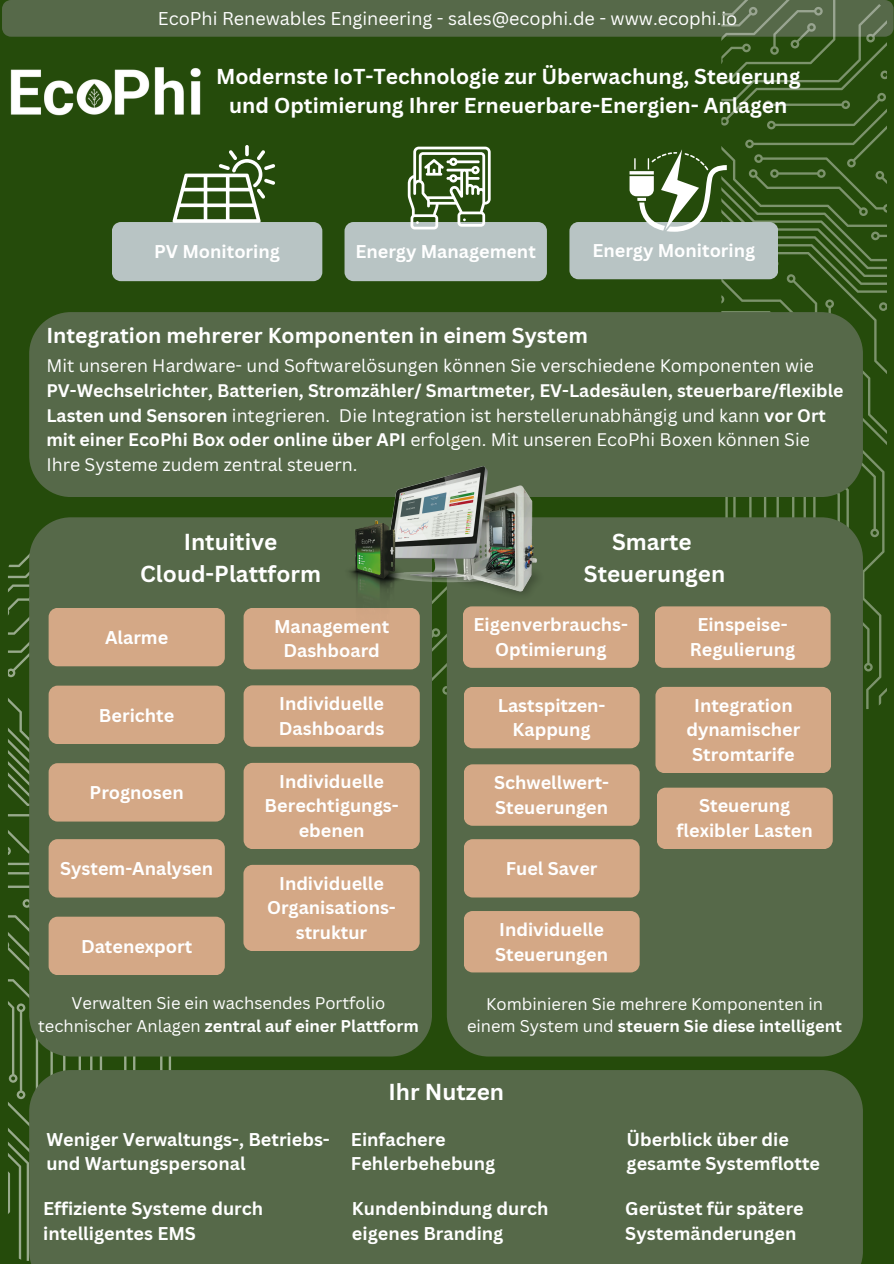
<style>
.page{position:relative;width:894px;height:1264px;background:#fff}
.page>*{position:absolute;margin:0;border:0;box-sizing:border-box;transform-origin:0 0}
.t1{font:700 22.5px/31.5px "Canva Sans";color:#fff;text-align:center}
.t2{font:700 21px/29.2px "Canva Sans";color:#fff;text-align:center}
.t3{font:700 18px/24.8px "Canva Sans";color:#fff}
.t4{font:18px "Canva Sans";color:#fff}
.t5{font:17.7px/24.8px "Canva Sans";color:#fff}
.t6{font:16.5px/22.5px "Canva Sans";color:#fff;text-align:center}
.s1{font-weight:700}
</style>
<div class="page">
<div style="left:0;top:0;width:893px;height:1263px;background:#254b0b"></div>
<div style="left:2px;top:0;width:891px;height:37px;background:#566949"></div>
<svg style="left:721px;top:0;width:165px;height:709px"></svg>
<div style="left:344px;top:222px;width:202px;height:59px;background:#b8c4c4;border-radius:9px"></div>
<div style="left:569px;top:222px;width:209px;height:57px;background:#b8c4c4;border-radius:9px"></div>
<svg style="left:112px;top:145px;width:210px;height:136px"></svg>
<svg style="left:407px;top:147px;width:83px;height:82px"></svg>
<svg style="left:629px;top:149px;width:97px;height:83px"></svg>
<img style="left:10px;top:67px;width:191px;height:49px">
<svg style="left:8px;top:554px;width:165px;height:706px"></svg>
<div style="left:29px;top:517px;width:403px;height:539px;background:#566949"></div>
<div style="left:49px;top:608px;width:176px;height:58px;background:#d4a886;border-radius:9px"></div>
<div style="left:49px;top:916px;width:176px;height:59px;background:#d4a886;border-radius:9px"></div>
<div style="left:49px;top:685px;width:176px;height:59px;background:#d4a886;border-radius:9px"></div>
<div style="left:243px;top:608px;width:176px;height:61px;background:#d4a886;border-radius:9px"></div>
<div style="left:243px;top:685px;width:176px;height:61px;background:#d4a886;border-radius:9px"></div>
<div style="left:49px;top:763px;width:176px;height:58px;background:#d4a886;border-radius:9px"></div>
<div style="left:49px;top:839px;width:176px;height:58px;background:#d4a886;border-radius:9px"></div>
<div style="left:243px;top:864px;width:176px;height:87px;background:#d4a886;border-radius:9px"></div>
<div style="left:243px;top:763px;width:176px;height:86px;background:#d4a886;border-radius:9px"></div>
<div style="left:446px;top:517px;width:416px;height:539px;background:#566949"></div>
<div style="left:463px;top:606px;width:175px;height:62px;background:#d4a886"></div>
<div style="left:463px;top:687px;width:176px;height:61px;background:#d4a886"></div>
<div style="left:655px;top:687px;width:176px;height:86px;background:#d4a886"></div>
<div style="left:463px;top:839px;width:176px;height:58px;background:#d4a886"></div>
<div style="left:654px;top:606px;width:176px;height:62px;background:#d4a886"></div>
<div style="left:463px;top:764px;width:176px;height:61px;background:#d4a886"></div>
<div style="left:656px;top:787px;width:176px;height:62px;background:#d4a886"></div>
<div style="left:463px;top:911px;width:176px;height:61px;background:#d4a886"></div>
<div style="left:29px;top:312px;width:833px;height:185px;background:#566949"></div>
<img style="left:343px;top:466px;width:204px;height:166px">
<div style="left:29px;top:1070px;width:833px;height:193px;background:#566949"></div>
<p class="t4" style="left:158px;top:6px;width:581px">EcoPhi Renewables Engineering - sales@ecophi.de - www.ecophi.io</p>
<h2 class="t2" style="left:216px;top:61px;width:586px">Modernste IoT-Technologie zur Überwachung, Steuerung und Optimierung Ihrer Erneuerbare-Energien- Anlagen</h2>
<h1 class="t3" style="left:154px;top:239px;width:127px">PV Monitoring</h1>
<p class="t3" style="left:355px;top:239px;width:182px">Energy Management</p>
<p class="t3" style="left:592px;top:237px;width:164px">Energy Monitoring</p>
<h2 class="t2" style="left:46px;top:320px;width:543px">Integration mehrerer Komponenten in einem System</h2>
<h2 class="t5" style="left:46px;top:353px;width:798px">Mit unseren Hardware- und Softwarelösungen können Sie verschiedene Komponenten wie <span class="s1">PV-Wechselrichter, Batterien, Stromzähler/ Smartmeter, EV-Ladesäulen, steuerbare/flexible Lasten und Sensoren</span> integrieren. Die Integration ist herstellerunabhängig und kann <span class="s1">vor Ort mit einer EcoPhi Box oder online über API</span> erfolgen. Mit unseren EcoPhi Boxen können Sie Ihre Systeme zudem zentral steuern.</h2>
<p class="t1" style="left:140px;top:525px;width:182px">Intuitive<br>Cloud-Plattform</p>
<p class="t3" style="left:105px;top:624px;width:65px">Alarme</p>
<h2 class="t3" style="left:99px;top:702px;width:77px">Berichte</h2>
<p class="t3" style="left:90px;top:779px;width:96px">Prognosen</p>
<p class="t3" style="left:60px;top:855px;width:154px">System-Analysen</p>
<h2 class="t3" style="left:81px;top:933px;width:113px">Datenexport</h2>
<h2 class="t3" style="left:274px;top:613px;width:117px;text-align:center">Management<br>Dashboard</h2>
<h1 class="t3" style="left:279px;top:690px;width:107px">Individuelle<br>Dashboards</h1>
<h2 class="t3" style="left:264px;top:768px;width:135px;text-align:center">Individuelle<br>Berechtigungs&shy;ebenen</h2>
<h1 class="t3" style="left:267px;top:870px;width:130px;text-align:center">Individuelle<br>Organisations&shy;struktur</h1>
<h2 class="t6" style="left:38px;top:991px;width:382px">Verwalten Sie ein wachsendes Portfolio technischer Anlagen <span class="s1">zentral auf einer Plattform</span></h2>
<h2 class="t1" style="left:583px;top:525px;width:143px">Smarte<br>Steuerungen</h2>
<h2 class="t3" style="left:473px;top:611px;width:156px;text-align:center">Eigenverbrauchs-<br>Optimierung</h2>
<h2 class="t3" style="left:497px;top:692px;width:109px;text-align:center">Lastspitzen-<br>Kappung</h2>
<h2 class="t3" style="left:686px;top:692px;width:115px;text-align:center">Integration dynamischer<br>Stromtarife</h2>
<h2 class="t3" style="left:689px;top:611px;width:107px;text-align:center">Einspeise-<br>Regulierung</h2>
<h2 class="t3" style="left:494px;top:769px;width:116px">Schwellwert-<br>Steuerungen</h2>
<h2 class="t3" style="left:505px;top:855px;width:93px">Fuel Saver</h2>
<p class="t3" style="left:676px;top:793px;width:138px;text-align:center">Steuerung flexibler Lasten</p>
<h1 class="t3" style="left:495px;top:916px;width:114px">Individuelle<br>Steuerungen</h1>
<h2 class="t6" style="left:467px;top:991px;width:376px">Kombinieren Sie mehrere Komponenten in einem System und <span class="s1">steuern Sie diese intelligent</span></h2>
<h2 class="t1" style="left:388px;top:1075px;width:117px">Ihr Nutzen</h2>
<h2 class="t3" style="left:46px;top:1126px;width:285px">Weniger Verwaltungs-, Betriebs&shy;und Wartungspersonal</h2>
<h2 class="t3" style="left:351px;top:1126px;width:146px">Einfachere<br>Fehlerbehebung</h2>
<h2 class="t3" style="left:626px;top:1126px;width:195px">Überblick über die gesamte Systemflotte</h2>
<p class="t3" style="left:43px;top:1195px;width:221px">Effiziente Systeme durch intelligentes EMS</p>
<p class="t3" style="left:352px;top:1195px;width:198px">Kundenbindung durch eigenes Branding</p>
<p class="t3" style="left:625px;top:1195px;width:180px">Gerüstet für spätere<br>Systemänderungen</p>
</div>
